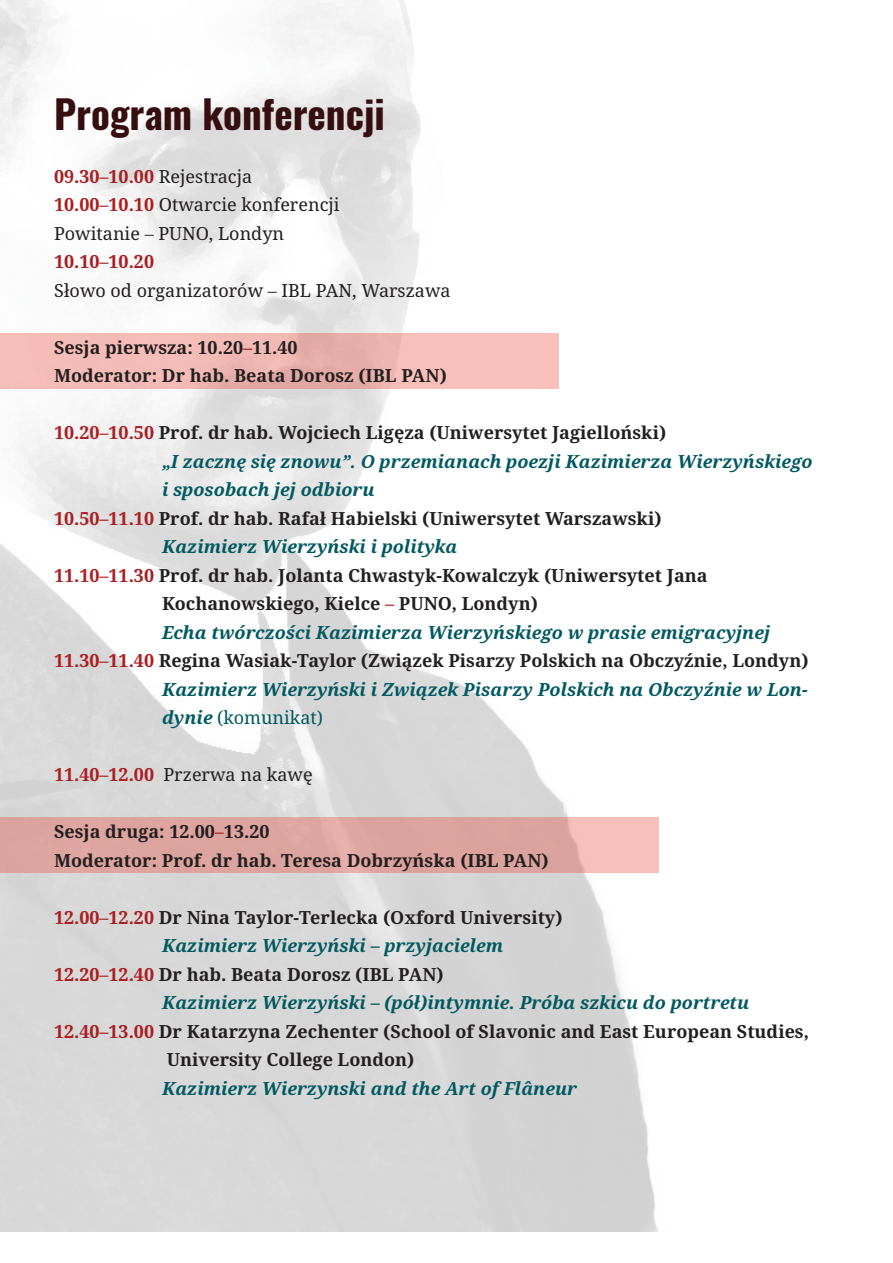
<style>
.page{position:relative;width:893px;height:1263px;background:#fff}
.page>*{position:absolute;margin:0;border:0;box-sizing:border-box;transform-origin:0 0}
.t1{font:700 39px "Oswald";color:#360e10}
.t2{font:700 18px/28.5px "Noto Serif";color:#231f20}
.t3{font:italic 700 18px "Noto Serif";color:#005961}
.t4{font:18px/28.5px "Noto Serif";color:#231f20}
.t5{font:18px "Noto Serif";color:#005961}
.t6{font:700 18px "Noto Serif";color:#ab1e21}
.s1{font-weight:700;color:#ab1e21}
.s2{color:#ab1e21}
.s3{font-weight:700;font-style:italic}
</style>
<div class="page">
<svg style="left:0;top:333px;width:558px;height:56px;background:#f2b9b4"></svg>
<svg style="left:0;top:818px;width:659px;height:55px;background:#e0a7a2"></svg>
<h1 class="t1" style="left:54px;top:94px;width:332px">Program konferencji</h1>
<p class="t4" style="left:54px;top:163px;width:287px"><span class="s1">09.30–10.00</span> Rejestracja<br><span class="s1">10.00–10.10</span> Otwarcie konferencji<br>Powitanie – PUNO, Londyn</p>
<p class="t6" style="left:54px;top:249px;width:102px">10.10–10.20</p>
<p class="t4" style="left:54px;top:277px;width:398px">Słowo od organizatorów – IBL PAN, Warszawa</p>
<p class="t2" style="left:54px;top:333px;width:394px">Sesja pierwsza: 10.20<span class="s2">–</span>11.40<br>Moderator: Dr hab. Beata Dorosz (IBL PAN)</p>
<p class="t2" style="left:54px;top:419px;width:614px"><span class="s2">10.20–10.50</span> Prof. dr hab. Wojciech Ligęza (Uniwersytet Jagielloński)</p>
<p class="t3" style="left:162px;top:449px;width:652px">„I zacznę się znowu”. O przemianach poezji Kazimierza Wierzyńskiego</p>
<p class="t3" style="left:162px;top:477px;width:214px">i sposobach jej odbioru</p>
<p class="t2" style="left:54px;top:504px;width:609px"><span class="s2">10.50–11.10</span> Prof. dr hab. Rafał Habielski (Uniwersytet Warszawski)</p>
<p class="t3" style="left:162px;top:534px;width:297px">Kazimierz Wierzyński i polityka</p>
<p class="t2" style="left:54px;top:561px;width:655px"><span class="s2">11.10–11.30</span> Prof. dr hab. Jolanta Chwastyk-Kowalczyk (Uniwersytet Jana</p>
<p class="t2" style="left:162px;top:590px;width:377px">Kochanowskiego, Kielce <span class="s2">–</span> PUNO, Londyn)</p>
<p class="t3" style="left:162px;top:620px;width:610px">Echa twórczości Kazimierza Wierzyńskiego w prasie emigracyjnej</p>
<p class="t2" style="left:54px;top:647px;width:756px"><span class="s2">11.30–11.40</span> Regina Wasiak-Taylor (Związek Pisarzy Polskich na Obczyźnie, Londyn)</p>
<p class="t3" style="left:162px;top:677px;width:647px">Kazimierz Wierzyński i Związek Pisarzy Polskich na Obczyźnie w Lon-</p>
<p class="t5" style="left:162px;top:705px;width:163px"><span class="s3">dynie</span> (komunikat)</p>
<p class="t4" style="left:54px;top:761px;width:260px"><span class="s1">11.40–12.00</span> Przerwa na kawę</p>
<p class="t2" style="left:54px;top:818px;width:496px">Sesja druga: 12.00<span class="s2">–</span>13.20<br>Moderator: Prof. dr hab. Teresa Dobrzyńska (IBL PAN)</p>
<p class="t2" style="left:54px;top:903px;width:510px"><span class="s2">12.00–12.20</span> Dr Nina Taylor-Terlecka (Oxford University)</p>
<p class="t3" style="left:162px;top:933px;width:343px">Kazimierz Wierzyński – przyjacielem</p>
<p class="t2" style="left:54px;top:960px;width:391px"><span class="s2">12.20–12.40</span> Dr hab. Beata Dorosz (IBL PAN)</p>
<p class="t3" style="left:162px;top:990px;width:589px">Kazimierz Wierzyński – (pół)intymnie. Próba szkicu do portretu</p>
<p class="t2" style="left:54px;top:1017px;width:756px"><span class="s2">12.40–13.00</span> Dr Katarzyna Zechenter (School of Slavonic and East European Studies,</p>
<p class="t2" style="left:167px;top:1046px;width:249px">University College London)</p>
<p class="t3" style="left:162px;top:1076px;width:417px">Kazimierz Wierzynski and the Art of Flâneur</p>
</div>
